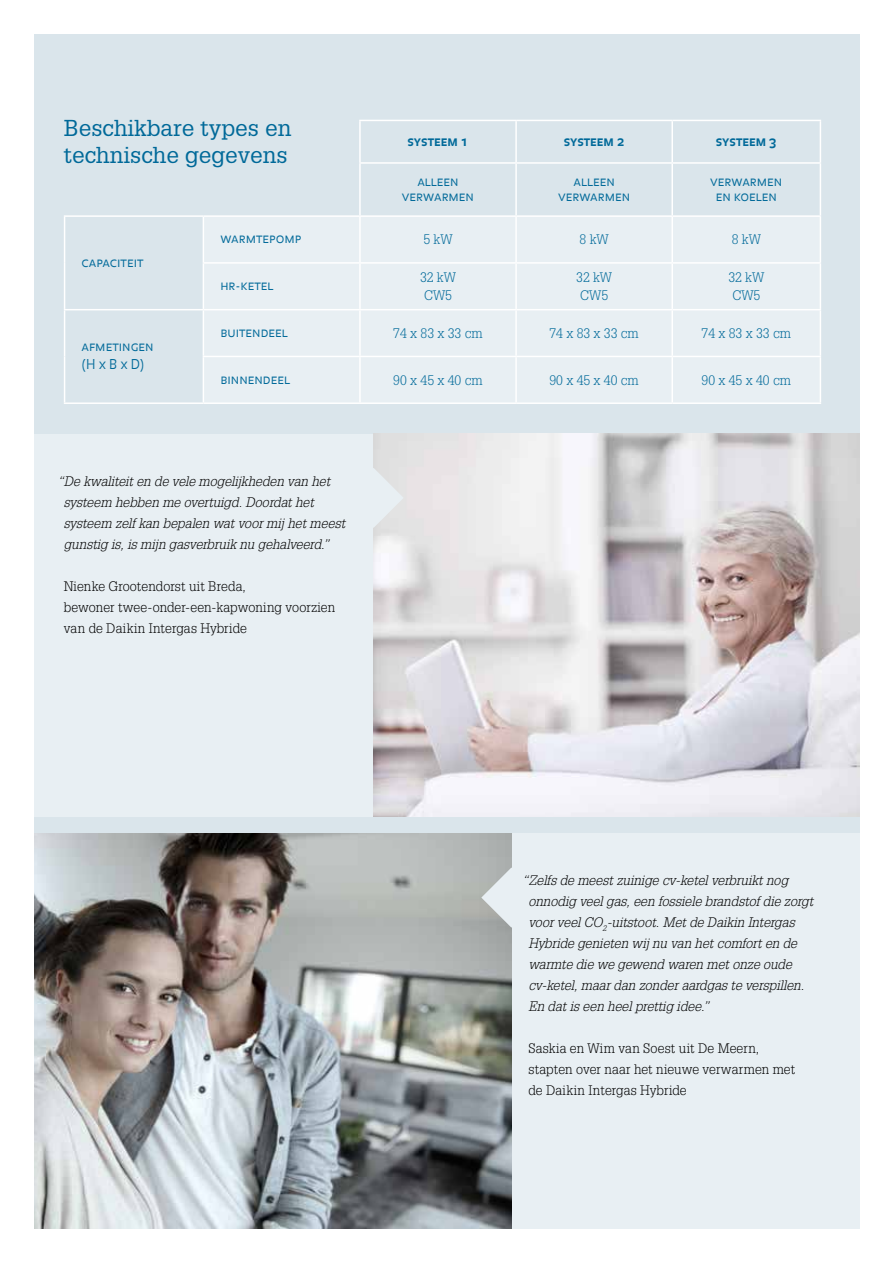
<style>
.page{position:relative;width:885px;height:1263px;background:#fff}
.page>*{position:absolute;margin:0;border:0;box-sizing:border-box;transform-origin:0 0}
.t1{font:22.5px/27px "Glypha LT Std";color:#006999}
.t2{font:italic 300 13.5px/21px "Glypha LT Std";color:#000}
.t3{font:300 13.5px/21px "Glypha LT Std";letter-spacing:.005em;color:#000}
.t4{font:13.5px/15px "Balance Light Caps";color:#006999;text-align:center}
.t5{font:300 13.5px/18px "Glypha LT Std";color:#006999}
.t6{font:13.5px "Balance Bold Caps";color:#006999}
</style>
<div class="page">
<div style="left:34px;top:34px;width:825px;height:1195px;background:#dae5eb"></div>
<div style="left:378px;top:833px;width:481px;height:396px;background:#e8eff3"></div>
<img style="left:34px;top:833px;width:477px;height:396px">
<hr style="left:0;top:434px;width:1px;height:795px;background:#5ec5ed">
<svg style="left:481px;top:867px;width:31px;height:61px"></svg>
<div style="left:204px;top:217px;width:615px;height:185px;background:#e8eff3"></div>
<hr style="left:515px;top:121px;width:2px;height:41px;background:#fff">
<hr style="left:671px;top:121px;width:2px;height:41px;background:#fff">
<hr style="left:359px;top:162px;width:157px;height:2px;background:#fff">
<hr style="left:516px;top:162px;width:156px;height:2px;background:#fff">
<hr style="left:515px;top:164px;width:2px;height:51px;background:#fff">
<hr style="left:672px;top:162px;width:149px;height:2px;background:#fff">
<hr style="left:671px;top:164px;width:2px;height:51px;background:#fff">
<hr style="left:202px;top:217px;width:2px;height:45px;background:#fff">
<hr style="left:360px;top:215px;width:156px;height:2px;background:#fff">
<hr style="left:359px;top:217px;width:1px;height:45px;background:#fff">
<hr style="left:516px;top:215px;width:156px;height:2px;background:#fff">
<hr style="left:515px;top:217px;width:2px;height:45px;background:#fff">
<hr style="left:672px;top:215px;width:149px;height:2px;background:#fff">
<hr style="left:671px;top:217px;width:2px;height:45px;background:#fff">
<hr style="left:202px;top:262px;width:158px;height:2px;background:#fff">
<hr style="left:202px;top:264px;width:2px;height:45px;background:#fff">
<hr style="left:360px;top:262px;width:156px;height:2px;background:#fff">
<hr style="left:359px;top:264px;width:1px;height:45px;background:#fff">
<hr style="left:516px;top:262px;width:156px;height:2px;background:#fff">
<hr style="left:515px;top:264px;width:2px;height:45px;background:#fff">
<hr style="left:672px;top:262px;width:149px;height:2px;background:#fff">
<hr style="left:671px;top:264px;width:2px;height:45px;background:#fff">
<hr style="left:64px;top:309px;width:139px;height:1px;background:#fff">
<hr style="left:203px;top:309px;width:157px;height:1px;background:#fff">
<hr style="left:202px;top:310px;width:2px;height:46px;background:#fff">
<hr style="left:360px;top:309px;width:156px;height:1px;background:#fff">
<hr style="left:359px;top:310px;width:1px;height:46px;background:#fff">
<hr style="left:516px;top:309px;width:156px;height:1px;background:#fff">
<hr style="left:515px;top:310px;width:2px;height:46px;background:#fff">
<hr style="left:672px;top:309px;width:149px;height:1px;background:#fff">
<hr style="left:671px;top:310px;width:2px;height:46px;background:#fff">
<hr style="left:202px;top:356px;width:158px;height:1px;background:#fff">
<hr style="left:202px;top:357px;width:2px;height:45px;background:#fff">
<hr style="left:360px;top:356px;width:156px;height:1px;background:#fff">
<hr style="left:359px;top:357px;width:1px;height:45px;background:#fff">
<hr style="left:516px;top:356px;width:156px;height:1px;background:#fff">
<hr style="left:515px;top:357px;width:2px;height:45px;background:#fff">
<hr style="left:672px;top:356px;width:149px;height:1px;background:#fff">
<hr style="left:671px;top:357px;width:2px;height:45px;background:#fff">
<hr style="left:359px;top:120px;width:157px;height:1px;background:#fff">
<hr style="left:516px;top:120px;width:156px;height:1px;background:#fff">
<hr style="left:672px;top:120px;width:149px;height:1px;background:#fff">
<hr style="left:819px;top:121px;width:2px;height:41px;background:#fff">
<hr style="left:819px;top:164px;width:2px;height:51px;background:#fff">
<hr style="left:359px;top:121px;width:1px;height:41px;background:#fff">
<hr style="left:359px;top:164px;width:1px;height:51px;background:#fff">
<hr style="left:64px;top:215px;width:139px;height:2px;background:#fff">
<hr style="left:203px;top:215px;width:157px;height:2px;background:#fff">
<hr style="left:64px;top:217px;width:1px;height:46px;background:#fff">
<hr style="left:64px;top:263px;width:1px;height:46px;background:#fff">
<hr style="left:64px;top:310px;width:1px;height:46px;background:#fff">
<hr style="left:64px;top:356px;width:1px;height:46px;background:#fff">
<hr style="left:64px;top:402px;width:139px;height:2px;background:#fff">
<hr style="left:203px;top:402px;width:157px;height:2px;background:#fff">
<hr style="left:360px;top:402px;width:156px;height:2px;background:#fff">
<hr style="left:516px;top:402px;width:156px;height:2px;background:#fff">
<hr style="left:672px;top:402px;width:149px;height:2px;background:#fff">
<hr style="left:819px;top:217px;width:2px;height:45px;background:#fff">
<hr style="left:819px;top:264px;width:2px;height:45px;background:#fff">
<hr style="left:819px;top:310px;width:2px;height:46px;background:#fff">
<hr style="left:819px;top:357px;width:2px;height:45px;background:#fff">
<div style="left:34px;top:434px;width:570px;height:382px;background:#e8eff3"></div>
<img style="left:373px;top:434px;width:486px;height:382px">
<svg style="left:373px;top:468px;width:30px;height:60px"></svg>
<h1 class="t1" style="left:64px;top:114px;width:229px">Beschikbare types en technische gegevens</h1>
<p class="t6" style="left:407px;top:133px;width:62px">systeem 1</p>
<p class="t6" style="left:563px;top:133px;width:62px">systeem 2</p>
<p class="t6" style="left:715px;top:133px;width:62px">systeem 3</p>
<p class="t4" style="left:402px;top:174px;width:74px">alleen verwarmen</p>
<p class="t4" style="left:558px;top:174px;width:74px">alleen verwarmen</p>
<p class="t4" style="left:710px;top:174px;width:74px">verwarmen en koelen</p>
<p class="t4" style="left:82px;top:255px;width:63px">capaciteit</p>
<p class="t4" style="left:82px;top:338px;width:73px;line-height:18px;text-align:left">afmetingen (H x B x D)</p>
<p class="t4" style="left:220px;top:232px;width:82px">warmtepomp</p>
<p class="t5" style="left:423px;top:231px;width:31px">5 kW</p>
<p class="t5" style="left:579px;top:231px;width:31px">8 kW</p>
<p class="t5" style="left:731px;top:231px;width:31px">8 kW</p>
<p class="t4" style="left:220px;top:278px;width:55px">hr-ketel</p>
<p class="t5" style="left:420px;top:269px;width:37px">32 kW<br>CW5</p>
<p class="t5" style="left:576px;top:269px;width:37px">32 kW<br>CW5</p>
<p class="t5" style="left:728px;top:269px;width:37px">32 kW<br>CW5</p>
<p class="t4" style="left:220px;top:325px;width:69px">buitendeel</p>
<p class="t5" style="left:393px;top:324px;width:91px">74 x 83 x 33 cm</p>
<p class="t5" style="left:549px;top:324px;width:91px">74 x 83 x 33 cm</p>
<p class="t5" style="left:701px;top:324px;width:91px">74 x 83 x 33 cm</p>
<p class="t4" style="left:220px;top:372px;width:71px">binnendeel</p>
<p class="t5" style="left:393px;top:371px;width:91px">90 x 45 x 40 cm</p>
<p class="t5" style="left:549px;top:371px;width:91px">90 x 45 x 40 cm</p>
<p class="t5" style="left:701px;top:371px;width:91px">90 x 45 x 40 cm</p>
<p class="t2" style="left:64px;top:471px;width:283px;text-indent:-6px">“De kwaliteit en de vele mogelijkheden van het systeem hebben me overtuigd. Doordat het systeem zelf kan bepalen wat voor mij het meest gunstig is, is mijn gasverbruik nu gehalveerd.”</p>
<p class="t3" style="left:64px;top:576px;width:273px">Nienke Grootendorst uit Breda,<br>bewoner twee-onder-een-kapwoning voorzien van de Daikin Intergas Hybride</p>
<p class="t2" style="left:528px;top:870px;width:286px;text-indent:-6px">“Zelfs de meest zuinige cv-ketel verbruikt nog onnodig veel gas, een fossiele brandstof die zorgt voor veel CO<sub>2</sub>-uitstoot. Met de Daikin Intergas Hybride genieten wij nu van het comfort en de warmte die we gewend waren met onze oude cv-ketel, maar dan zonder aardgas te verspillen.<br>En dat is een heel prettig idee.”</p>
<p class="t3" style="left:528px;top:1038px;width:268px">Saskia en Wim van Soest uit De Meern, stapten over naar het nieuwe verwarmen met de Daikin Intergas Hybride</p>
</div>
